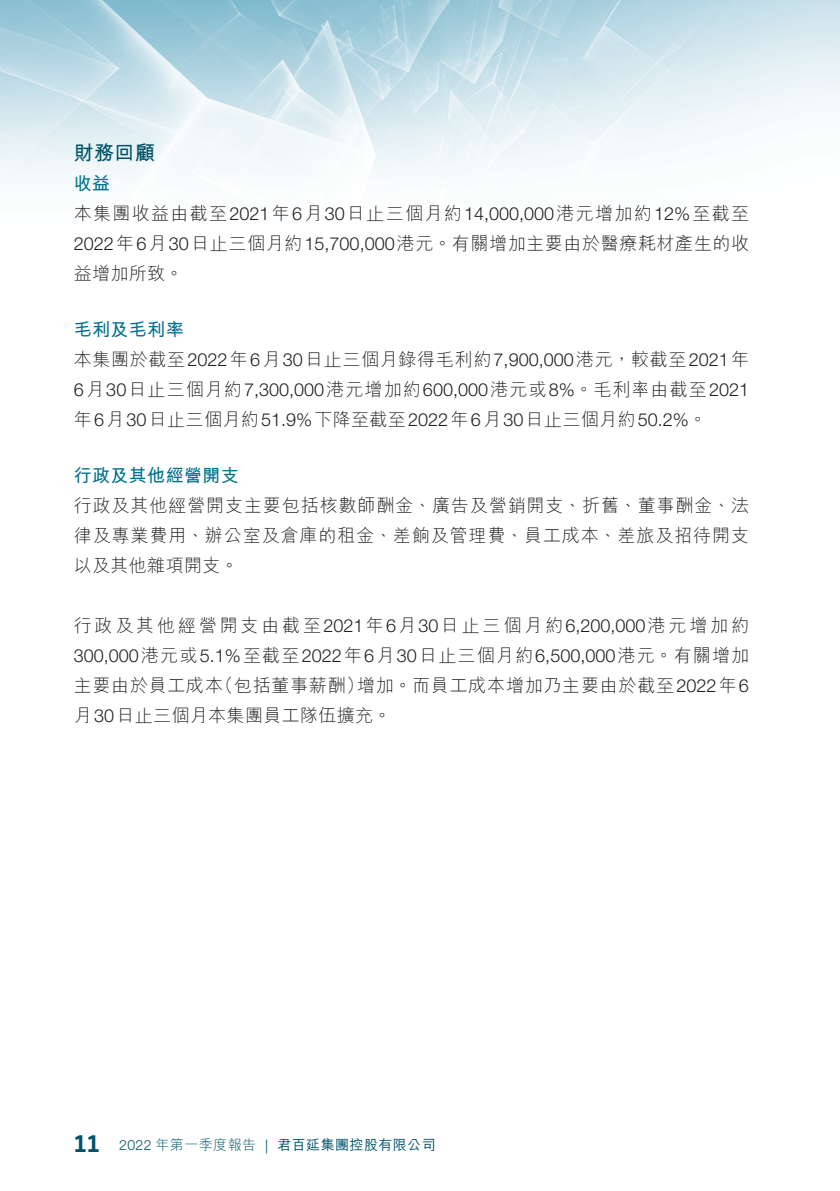
<style>
.page{position:relative;width:840px;height:1191px;background:#fff}
.page>*{position:absolute;margin:0;border:0;box-sizing:border-box;transform-origin:0 0}
._01_H1{font:700 20px "M Hei HK";color:#005268}
._00_txt{font:300 18px/30px "M Hei HK";letter-spacing:.04em;color:#231f20;text-align:justify}
._02_H2{font:700 18px "M Hei HK";letter-spacing:.02em;color:#00718e}
.t1{font:500 14px "M Hei HK";letter-spacing:.03em;color:#005268}
.s1{font-family:"Helvetica Neue LT Std"}
.s2{font-family:"Battersea";font-weight:700;font-size:24px}
.s3{font-family:"Helvetica Neue LT Std";font-weight:300}
.s4{font-weight:300}
.s5{font-family:"Helvetica LT Std";font-weight:300}
</style>
<div class="page">
<img style="left:0;top:0;width:839px;height:182px">
<p class="_01_H1" style="left:74px;top:138px;width:83px">財務回顧</p>
<p class="_02_H2" style="left:74px;top:170px;width:38px">收益</p>
<p class="_00_txt" style="left:74px;top:198px;width:676px">本集團收益由截至<span class="s1">2021</span>年<span class="s1">6</span>月<span class="s1">30</span>日止三個月約<span class="s1">14,000,000</span>港元增加約<span class="s1">12%</span>至截至<span class="s1">2022</span>年<span class="s1">6</span>月<span class="s1">30</span>日止三個月約<span class="s1">15,700,000</span>港元。有關增加主要由於醫療耗材產生的收益增加所致。</p>
<p class="_02_H2" style="left:74px;top:316px;width:111px">毛利及毛利率</p>
<p class="_00_txt" style="left:74px;top:344px;width:676px">本集團於截至<span class="s1">2022</span>年<span class="s1">6</span>月<span class="s1">30</span>日止三個月錄得毛利約<span class="s1">7,900,000</span>港元，較截至<span class="s1">2021</span>年<span class="s1">6</span>月<span class="s1">30</span>日止三個月約<span class="s1">7,300,000</span>港元增加約<span class="s1">600,000</span>港元或<span class="s1">8%</span>。毛利率由截至<span class="s1">2021</span>年<span class="s1">6</span>月<span class="s1">30</span>日止三個月約<span class="s1">51.9%</span>下降至截至<span class="s1">2022</span>年<span class="s1">6</span>月<span class="s1">30</span>日止三個月約<span class="s1">50.2%</span>。</p>
<p class="_02_H2" style="left:74px;top:462px;width:166px">行政及其他經營開支</p>
<p class="_00_txt" style="left:74px;top:490px;width:676px">行政及其他經營開支主要包括核數師酬金、廣告及營銷開支、折舊、董事酬金、法律及專業費用、辦公室及倉庫的租金、差餉及管理費、員工成本、差旅及招待開支以及其他雜項開支。</p>
<p class="_00_txt" style="left:74px;top:610px;width:676px">行政及其他經營開支由截至<span class="s1">2021</span>年<span class="s1">6</span>月<span class="s1">30</span>日止三個月約<span class="s1">6,200,000</span>港元增加約<span class="s1">300,000</span>港元或<span class="s1">5.1%</span>至截至<span class="s1">2022</span>年<span class="s1">6</span>月<span class="s1">30</span>日止三個月約<span class="s1">6,500,000</span>港元。有關增加主要由於員工成本（包括董事薪酬）增加。而員工成本增加乃主要由於截至<span class="s1">2022</span>年<span class="s1">6</span>月<span class="s1">30</span>日止三個月本集團員工隊伍擴充。</p>
<p class="t1" style="left:74px;top:1134px;width:363px"><span class="s2">11</span> <span class="s3">2022</span> <span class="s4">年第一季度報告</span> <span class="s5">|</span> 君百延集團控股有限公司</p>
</div>
